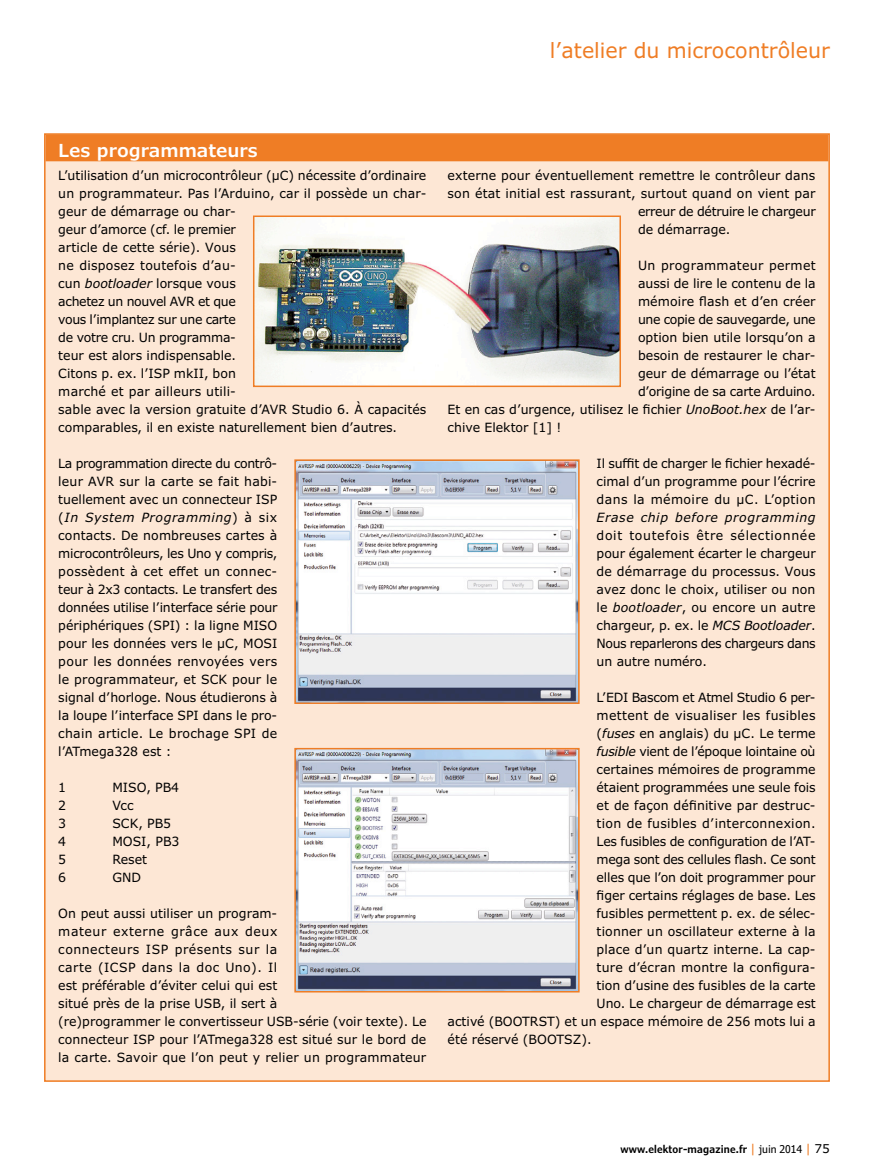
<style>
.page{position:relative;width:881px;height:1174px;background:#fff}
.page>*{position:absolute;margin:0;border:0;box-sizing:border-box;transform-origin:0 0}
.t1{font:21px "Verdana Pro";color:#ef7d25}
.text_frame_heading_i{font:600 18px "Verdana Pro";color:#fff}
.bodytext{font:12.75px/18px "Verdana Pro";color:#000}
.bodytext-2{font:12.75px "Verdana Pro";letter-spacing:-.025em;color:#000}
.bodytext-3{font:12.75px "Verdana Pro";letter-spacing:-.02em;color:#000}
.bodytext-4{font:12.75px "Verdana Pro";letter-spacing:.02em;color:#000}
.bodytext-5{font:12.75px "Verdana Pro";letter-spacing:.025em;color:#000}
.bodytext-6{font:12.75px "Verdana Pro";letter-spacing:-.03em;color:#000}
.t2{font:600 condensed 10.8px "Verdana Pro";letter-spacing:.02em;color:#000}
.s1{font-style:italic}
.s2{font-weight:400;font-stretch:normal;font-size:12.15px;color:#ef7d25}
.s3{font-weight:400}
.s4{font-weight:400;font-stretch:normal;font-size:12.15px}
</style>
<div class="page">
<div style="left:45px;top:134px;width:783px;height:947px;background:#fde7d5"></div>
<div style="left:46px;top:134px;width:782px;height:27px;background:#ef7d25"></div>
<img style="left:256px;top:218px;width:361px;height:166px">
<div style="left:253px;top:215px;width:367px;height:172px;border:2px solid #ef7d25"></div>
<img style="left:297px;top:462px;width:279px;height:239px">
<div style="left:294px;top:459px;width:285px;height:245px;border:2px solid #ef7d25"></div>
<img style="left:297px;top:751px;width:279px;height:238px">
<div style="left:294px;top:748px;width:285px;height:244px;border:2px solid #ef7d25"></div>
<h1 class="t1" style="left:549px;top:37px;width:281px">l’atelier du microcontrôleur</h1>
<p class="text_frame_heading_i" style="left:58px;top:139px;width:201px">Les programmateurs</p>
<p class="bodytext" style="left:58px;top:167px;width:369px">L’utilisation d’un microcontrôleur (µC) nécessite d’ordinaire un programmateur. Pas l’Arduino, car il possède un char&shy;geur de démarrage ou char-<br>geur d’amorce (cf. le premier<br>article de cette série). Vous<br>ne disposez toutefois d’au-<br>cun <span class="s1">bootloader</span> lorsque vous<br>achetez un nouvel AVR et que<br>vous l’implantez sur une carte<br>de votre cru. Un programma-<br>teur est alors indispensable.<br>Citons p. ex. l’ISP mkII, bon<br>marché et par ailleurs utili-<br>sable avec la version gratuite d’AVR Studio 6. À capacités comparables, il en existe naturellement bien d’autres.</p>
<p class="bodytext" style="left:58px;top:455px;width:220px;text-align:justify">La programmation directe du contrô&shy;leur AVR sur la carte se fait habi&shy;tuellement avec un connecteur ISP (<span class="s1">In System Programming</span>) à six contacts. De nombreuses cartes à microcontrôleurs, les Uno y compris, possèdent à cet effet un connec&shy;teur à 2x3 contacts. Le transfert des données utilise l’interface série pour périphériques (SPI) : la ligne MISO pour les données vers le µC, MOSI pour les données renvoyées vers le programmateur, et SCK pour le signal d’horloge. Nous étudierons à la loupe l’interface SPI dans le pro&shy;chain article. Le brochage SPI de l’ATmega328 est :</p>
<p class="bodytext" style="left:58px;top:779px;width:9px">1</p>
<p class="bodytext" style="left:112px;top:779px;width:68px">MISO, PB4</p>
<p class="bodytext" style="left:58px;top:797px;width:9px">2</p>
<p class="bodytext" style="left:112px;top:797px;width:23px">Vcc</p>
<p class="bodytext" style="left:58px;top:815px;width:9px">3</p>
<p class="bodytext" style="left:112px;top:815px;width:60px">SCK, PB5</p>
<p class="bodytext" style="left:58px;top:833px;width:9px">4</p>
<p class="bodytext" style="left:112px;top:833px;width:69px">MOSI, PB3</p>
<p class="bodytext" style="left:58px;top:851px;width:9px">5</p>
<p class="bodytext" style="left:112px;top:851px;width:36px">Reset</p>
<p class="bodytext" style="left:58px;top:869px;width:9px">6</p>
<p class="bodytext" style="left:112px;top:869px;width:30px">GND</p>
<p class="bodytext" style="left:58px;top:905px;width:369px">On peut aussi utiliser un program-<br>mateur externe grâce aux deux<br>connecteurs ISP présents sur la<br>carte (ICSP dans la doc Uno). Il<br>est préférable d’éviter celui qui est<br>situé près de la prise USB, il sert à<br>(re)programmer le convertisseur USB-série (voir texte). Le connecteur ISP pour l’ATmega328 est situé sur le bord de la carte. Savoir que l’on peut y relier un programmateur</p>
<p class="bodytext" style="left:447px;top:167px;width:369px">externe pour éventuellement remettre le contrôleur dans</p>
<p class="bodytext" style="left:447px;top:185px;width:369px">son état initial est rassurant, surtout quand on vient par</p>
<p class="bodytext-2" style="left:637px;top:203px;width:179px">erreur de détruire le chargeur</p>
<p class="bodytext" style="left:637px;top:221px;width:94px">de démarrage.</p>
<p class="bodytext-5" style="left:637px;top:257px;width:179px">Un programmateur permet</p>
<p class="bodytext" style="left:637px;top:275px;width:179px">aussi de lire le contenu de la</p>
<p class="bodytext" style="left:637px;top:293px;width:179px">mémoire flash et d’en créer</p>
<p class="bodytext-6" style="left:637px;top:311px;width:179px">une copie de sauvegarde, une</p>
<p class="bodytext" style="left:637px;top:329px;width:179px">option bien utile lorsqu’on a</p>
<p class="bodytext" style="left:637px;top:347px;width:179px">besoin de restaurer le char-</p>
<p class="bodytext" style="left:637px;top:365px;width:179px">geur de démarrage ou l’état</p>
<p class="bodytext" style="left:637px;top:383px;width:179px">d’origine de sa carte Arduino.</p>
<p class="bodytext" style="left:447px;top:401px;width:369px">Et en cas d’urgence, utilisez le fichier <span class="s1">UnoBoot.hex</span> de l’ar-</p>
<p class="bodytext" style="left:447px;top:419px;width:115px">chive Elektor [1] !</p>
<p class="bodytext" style="left:596px;top:455px;width:220px;text-align:justify">Il suffit de charger le fichier hexadé&shy;cimal d’un programme pour l’écrire dans la mémoire du µC. L’option <span class="s1">Erase chip before programming </span>doit toutefois être sélectionnée pour également écarter le chargeur de démarrage du processus. Vous avez donc le choix, utiliser ou non le <span class="s1">bootloader</span>, ou encore un autre chargeur, p. ex. le <span class="s1">MCS Bootloader</span>.<br>Nous reparlerons des chargeurs dans un autre numéro.</p>
<p class="bodytext-2" style="left:596px;top:689px;width:220px">L’EDI Bascom et Atmel Studio 6 per-</p>
<p class="bodytext-5" style="left:596px;top:707px;width:220px">mettent de visualiser les fusibles</p>
<p class="bodytext" style="left:596px;top:725px;width:220px">(<span class="s1">fuses</span> en anglais) du µC. Le terme</p>
<p class="bodytext-3" style="left:596px;top:743px;width:220px"><span class="s1">fusible</span> vient de l’époque lointaine où</p>
<p class="bodytext" style="left:596px;top:761px;width:220px">certaines mémoires de programme</p>
<p class="bodytext" style="left:596px;top:779px;width:220px">étaient programmées une seule fois</p>
<p class="bodytext" style="left:596px;top:797px;width:220px">et de façon définitive par destruc-</p>
<p class="bodytext-4" style="left:596px;top:815px;width:220px">tion de fusibles d’interconnexion.</p>
<p class="bodytext-3" style="left:596px;top:833px;width:220px">Les fusibles de configuration de l’AT-</p>
<p class="bodytext-2" style="left:596px;top:851px;width:220px">mega sont des cellules flash. Ce sont</p>
<p class="bodytext" style="left:596px;top:869px;width:220px">elles que l’on doit programmer pour</p>
<p class="bodytext" style="left:596px;top:887px;width:220px">figer certains réglages de base. Les</p>
<p class="bodytext" style="left:596px;top:905px;width:220px">fusibles permettent p. ex. de sélec-</p>
<p class="bodytext" style="left:596px;top:923px;width:220px">tionner un oscillateur externe à la</p>
<p class="bodytext" style="left:596px;top:941px;width:220px">place d’un quartz interne. La cap-</p>
<p class="bodytext-4" style="left:596px;top:959px;width:220px">ture d’écran montre la configura-</p>
<p class="bodytext" style="left:596px;top:977px;width:220px">tion d’usine des fusibles de la carte</p>
<p class="bodytext" style="left:596px;top:995px;width:220px">Uno. Le chargeur de démarrage est</p>
<p class="bodytext" style="left:447px;top:1013px;width:369px">activé (BOOTRST) et un espace mémoire de 256 mots lui a</p>
<p class="bodytext" style="left:447px;top:1031px;width:145px">été réservé (BOOTSZ).</p>
<p class="t2" style="left:620px;top:1141px;width:211px">www.elektor-magazine.fr <span class="s2">|</span> <span class="s3">juin 2014</span> <span class="s2">|</span> <span class="s4">75</span></p>
</div>
